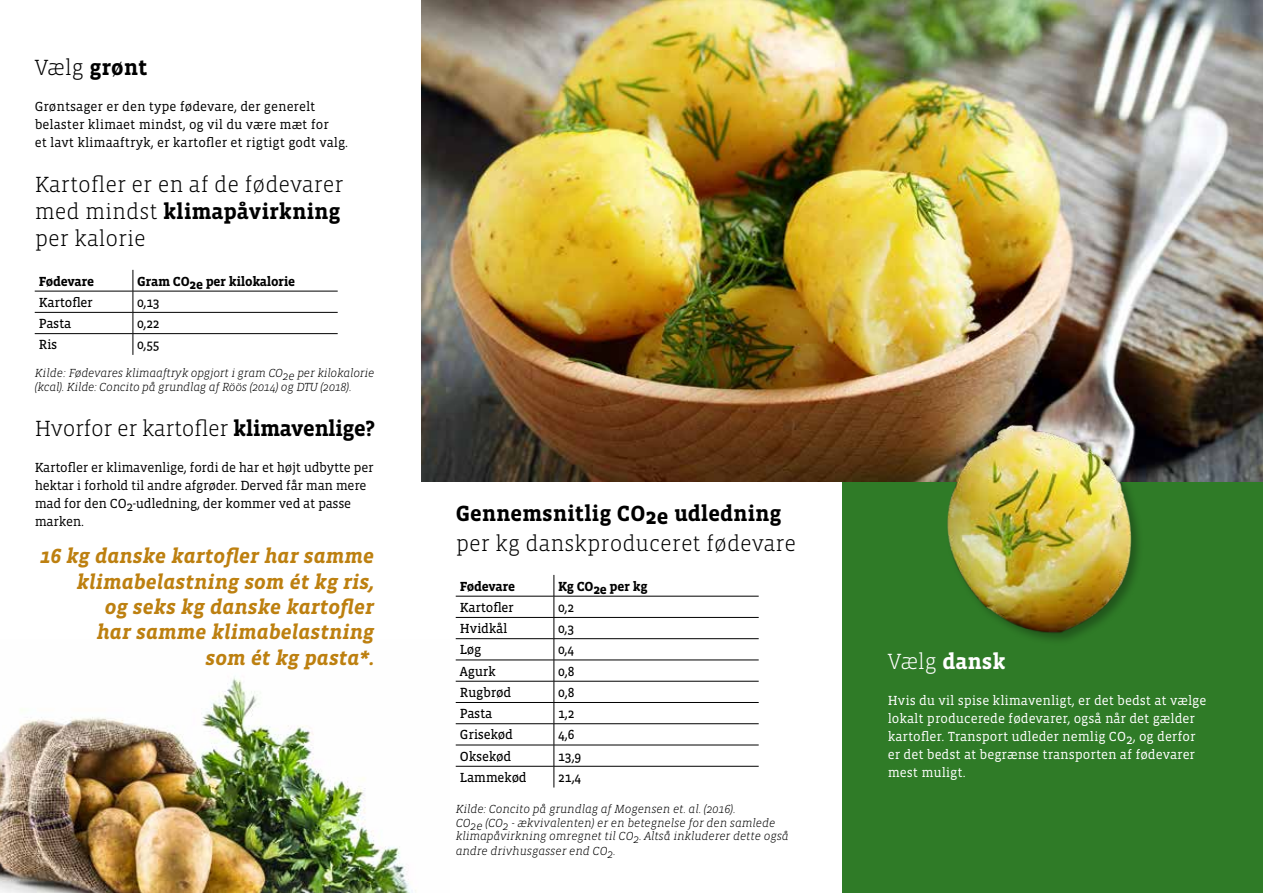
<style>
.page{position:relative;width:1263px;height:893px;background:#fff}
.page>*{position:absolute;margin:0;border:0;box-sizing:border-box;transform-origin:0 0}
.t1{font:300 22.5px/27px "Vista Slab OTCE";color:#000}
.t2{font:700 22.5px "Vista Slab OTCE";color:#000}
.t3{font:300 22.5px "Vista Slab OTCE";letter-spacing:-.02em;color:#000}
.t4{font:700 22.5px "Vista Slab OTCE";color:#fff}
.t5{font:italic 700 21px/25.5px "Vista Slab OTCE";color:#bd8010;text-align:right}
.t6{font:13.5px/18px "Vista Slab OTCE";color:#fff}
.t7{font:13.5px/18px "Vista Slab OTCE";letter-spacing:-.02em;color:#000}
.t8{font:13.5px/18px "Vista Slab OTCE";color:#000}
.t9{font:13.5px "Vista Slab OTCE";letter-spacing:-.02em;color:#000}
.t10{font:700 13.5px "Vista Slab OTCE";letter-spacing:-.02em;color:#000}
.t11{font:italic 300 12px/13.5px "Vista Slab OTCE";letter-spacing:-.01em;color:#000}
.s1{font-weight:300}
.s2{font-weight:700}
</style>
<div class="page">
<div style="left:842px;top:481px;width:421px;height:412px;background:#2f7b27"></div>
<hr style="left:35px;top:291px;width:98px;height:1px;background:#000">
<hr style="left:133px;top:291px;width:205px;height:1px;background:#000">
<hr style="left:35px;top:312px;width:98px;height:1px;background:#000">
<hr style="left:133px;top:312px;width:205px;height:1px;background:#000">
<hr style="left:35px;top:333px;width:98px;height:1px;background:#000">
<hr style="left:133px;top:333px;width:205px;height:1px;background:#000">
<svg style="left:133px;top:270px;width:1px;height:85px"></svg>
<img style="left:421px;top:0;width:842px;height:481px">
<img style="left:921px;top:347px;width:342px;height:293px">
<hr style="left:456px;top:596px;width:98px;height:1px;background:#000">
<hr style="left:554px;top:596px;width:205px;height:1px;background:#000">
<hr style="left:456px;top:617px;width:98px;height:1px;background:#000">
<hr style="left:554px;top:617px;width:205px;height:1px;background:#000">
<hr style="left:456px;top:638px;width:98px;height:1px;background:#000">
<hr style="left:554px;top:638px;width:205px;height:1px;background:#000">
<hr style="left:456px;top:660px;width:98px;height:1px;background:#000">
<hr style="left:554px;top:660px;width:205px;height:1px;background:#000">
<hr style="left:456px;top:681px;width:98px;height:1px;background:#000">
<hr style="left:554px;top:681px;width:205px;height:1px;background:#000">
<hr style="left:456px;top:702px;width:98px;height:1px;background:#000">
<hr style="left:554px;top:702px;width:205px;height:1px;background:#000">
<hr style="left:456px;top:723px;width:98px;height:1px;background:#000">
<hr style="left:554px;top:723px;width:205px;height:1px;background:#000">
<hr style="left:456px;top:745px;width:98px;height:1px;background:#000">
<hr style="left:554px;top:745px;width:205px;height:1px;background:#000">
<hr style="left:456px;top:766px;width:98px;height:1px;background:#000">
<hr style="left:554px;top:766px;width:205px;height:1px;background:#000">
<svg style="left:554px;top:575px;width:1px;height:212px"></svg>
<img style="left:0;top:676px;width:416px;height:217px">
<h1 class="t2" style="left:35px;top:54px;width:114px"><span class="s1">Vælg</span> grønt</h1>
<p class="t8" style="left:35px;top:97px;width:315px">Grøntsager er den type fødevare, der generelt belaster klimaet mindst, og vil du være mæt for<br>et lavt klimaaftryk, er kartofler et rigtigt godt valg.</p>
<h1 class="t1" style="left:35px;top:171px;width:310px">Kartofler er en af de fødevarer med mindst <span class="s2">klimapåvirkning </span>per kalorie</h1>
<p class="t10" style="left:39px;top:273px;width:57px">Fødevare</p>
<p class="t10" style="left:137px;top:273px;width:160px">Gram CO2e per kilokalorie</p>
<p class="t9" style="left:39px;top:295px;width:55px">Kartofler</p>
<p class="t9" style="left:137px;top:295px;width:24px">0,13</p>
<p class="t9" style="left:39px;top:316px;width:34px">Pasta</p>
<p class="t9" style="left:137px;top:316px;width:24px">0,22</p>
<p class="t9" style="left:39px;top:337px;width:20px">Ris</p>
<p class="t9" style="left:137px;top:337px;width:24px">0,55</p>
<p class="t11" style="left:35px;top:366px;width:341px">Kilde: Fødevares klimaaftryk opgjort i gram CO2e per kilokalorie (kcal). Kilde: Concito på grundlag af Röös (2014) og DTU (2018).</p>
<h1 class="t3" style="left:35px;top:415px;width:342px">Hvorfor er kartofler <span class="s2">klimavenlige?</span></h1>
<p class="t7" style="left:35px;top:458px;width:340px">Kartofler er klimavenlige, fordi de har et højt udbytte per hektar i forhold til andre afgrøder. Derved får man mere mad for den CO2-udledning, der kommer ved at passe marken.</p>
<h2 class="t5" style="left:40px;top:543px;width:335px">16 kg danske kartofler har samme klimabelastning som ét kg ris,<br>og seks kg danske kartofler<br>har samme klimabelastning<br>som ét kg pasta*.</h2>
<h1 class="t2" style="left:456px;top:500px;width:327px">Gennemsnitlig CO2e udledning</h1>
<h1 class="t1" style="left:456px;top:530px;width:342px">per kg danskproduceret fødevare</h1>
<p class="t10" style="left:460px;top:578px;width:57px">Fødevare</p>
<p class="t10" style="left:558px;top:578px;width:91px">Kg CO2e per kg</p>
<p class="t9" style="left:460px;top:600px;width:55px">Kartofler</p>
<p class="t9" style="left:558px;top:600px;width:17px">0,2</p>
<p class="t9" style="left:460px;top:621px;width:49px">Hvidkål</p>
<p class="t9" style="left:558px;top:621px;width:17px">0,3</p>
<p class="t9" style="left:460px;top:642px;width:23px">Løg</p>
<p class="t9" style="left:558px;top:642px;width:17px">0,4</p>
<p class="t9" style="left:460px;top:663px;width:37px">Agurk</p>
<p class="t9" style="left:558px;top:663px;width:18px">0,8</p>
<p class="t9" style="left:460px;top:685px;width:53px">Rugbrød</p>
<p class="t9" style="left:558px;top:685px;width:18px">0,8</p>
<p class="t9" style="left:460px;top:706px;width:34px">Pasta</p>
<p class="t9" style="left:558px;top:706px;width:18px">1,2</p>
<p class="t9" style="left:460px;top:727px;width:54px">Grisekød</p>
<p class="t9" style="left:558px;top:727px;width:18px">4,6</p>
<p class="t9" style="left:460px;top:748px;width:53px">Oksekød</p>
<p class="t9" style="left:558px;top:748px;width:25px">13,9</p>
<p class="t9" style="left:460px;top:770px;width:68px">Lammekød</p>
<p class="t9" style="left:558px;top:770px;width:25px">21,4</p>
<p class="t11" style="left:456px;top:802px;width:334px">Kilde: Concito på grundlag af Mogensen et. al. (2016).<br>CO2e (CO2 - ækvivalenten) er en betegnelse for den samlede klimapåvirkning omregnet til CO2. Altså inkluderer dette også</p>
<p class="t11" style="left:456px;top:844px;width:162px">andre drivhusgasser end CO2.</p>
<h1 class="t4" style="left:888px;top:648px;width:119px"><span class="s1">Vælg</span> dansk</h1>
<p class="t6" style="left:888px;top:691px;width:320px">Hvis du vil spise klimavenligt, er det bedst at vælge lokalt producerede fødevarer, også når det gælder kartofler. Transport udleder nemlig CO2, og derfor er det bedst at begrænse transporten af fødevarer mest muligt.</p>
</div>
